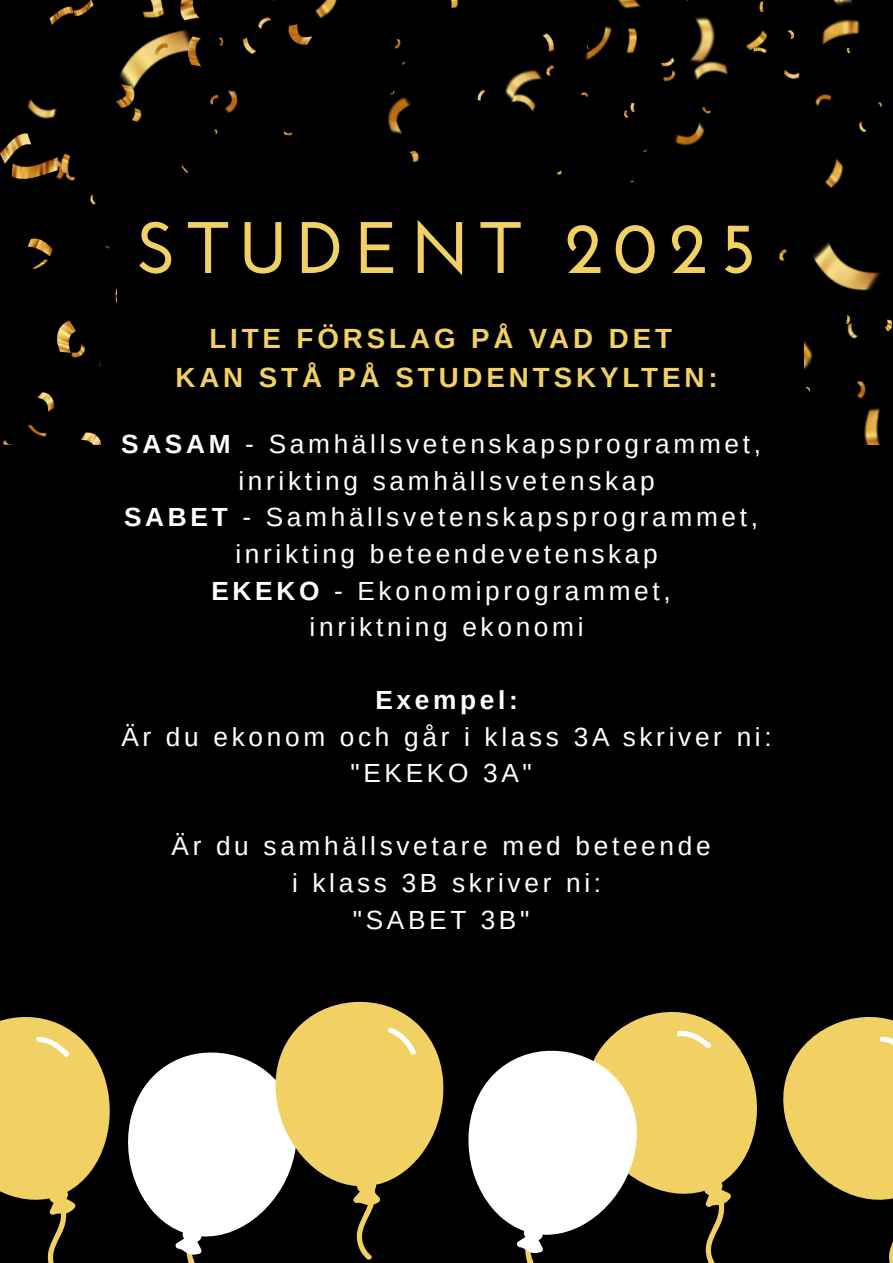
<style>
.page{position:relative;width:893px;height:1263px;background:#fff}
.page>*{position:absolute;margin:0;border:0;box-sizing:border-box;transform-origin:0 0}
.t1{font:700 72.75px "Josefin Sans";letter-spacing:.15em;color:#f2d164}
.t2{font:700 27.75px/38.8px "Arimo";letter-spacing:.14em;color:#f2d164;text-align:center}
.t3{font:26.25px "Arimo";letter-spacing:.14em;color:#fff}
.t4{font:700 26.25px "Arimo";letter-spacing:.14em;color:#fff}
.s1{font-weight:700}
</style>
<div class="page">
<div style="left:0;top:0;width:892px;height:1262px;background:#000"></div>
<svg style="left:0;top:1002px;width:446px;height:261px"></svg>
<svg style="left:461px;top:1002px;width:432px;height:261px"></svg>
<img style="left:0;top:0;width:892px;height:445px">
<div style="left:117px;top:188px;width:658px;height:134px;background:#000"></div>
<div style="left:102px;top:311px;width:701px;height:661px;background:#000"></div>
<p class="t1" style="left:136px;top:218px;width:622px">STUDENT 2025</p>
<h1 class="t2" style="left:175px;top:319px;width:543px">LITE FÖRSLAG PÅ VAD DET<br>KAN STÅ PÅ STUDENTSKYLTEN:</h1>
<h2 class="t3" style="left:121px;top:429px;width:641px"><span class="s1">SASAM</span> - Samhällsvetenskapsprogrammet,</h2>
<p class="t3" style="left:238px;top:466px;width:418px">inrikting samhällsvetenskap</p>
<p class="t3" style="left:124px;top:503px;width:635px"><span class="s1">SABET</span> - Samhällsvetenskapsprogrammet,</p>
<p class="t3" style="left:235px;top:539px;width:424px">inrikting beteendevetenskap</p>
<p class="t3" style="left:211px;top:576px;width:461px"><span class="s1">EKEKO</span> - Ekonomiprogrammet,</p>
<p class="t3" style="left:309px;top:612px;width:275px">inriktning ekonomi</p>
<p class="t4" style="left:375px;top:685px;width:144px">Exempel:</p>
<p class="t3" style="left:121px;top:722px;width:652px">Är du ekonom och går i klass 3A skriver ni:</p>
<p class="t3" style="left:350px;top:758px;width:183px">"EKEKO 3A"</p>
<p class="t3" style="left:171px;top:832px;width:541px">Är du samhällsvetare med beteende</p>
<p class="t3" style="left:292px;top:868px;width:310px">i klass 3B skriver ni:</p>
<p class="t3" style="left:353px;top:905px;width:178px">"SABET 3B"</p>
</div>
